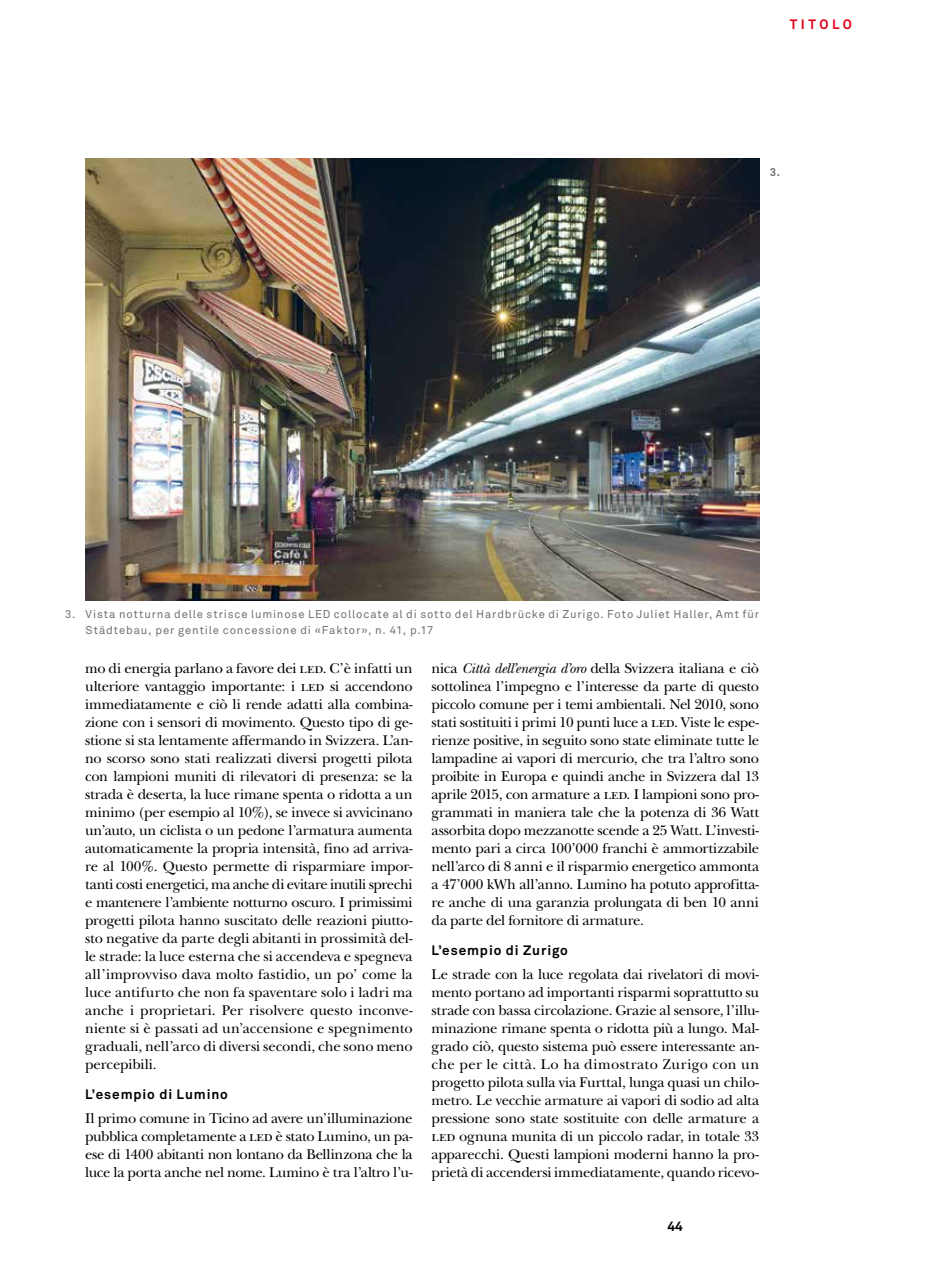
<style>
.page{position:relative;width:936px;height:1276px;background:#fff}
.page>*{position:absolute;margin:0;border:0;box-sizing:border-box;transform-origin:0 0}
.t1{font:14.7px/18px "New Baskerville Std";letter-spacing:-.02em;color:#000;text-align:justify}
.t2{font:700 13.5px "Akkurat";letter-spacing:.065em;color:#000}
.t3{font:700 13.5px "Akkurat";letter-spacing:.26em;color:#e2001a}
.t4{font:11.25px/15.8px "Akkurat";letter-spacing:.075em;color:#707172}
.t5{font:700 11.25px "Akkurat";color:#707172}
.s1{font-style:italic}
</style>
<div class="page">
<img style="left:85px;top:158px;width:674px;height:443px">
<p class="t3" style="left:789px;top:16px;width:64px">TITOLO</p>
<p class="t5" style="left:769px;top:165px;width:12px">3.</p>
<p class="t4" style="left:86px;top:606px;width:675px;text-indent:-20px">3. Vista notturna delle strisce luminose LED collocate al di sotto del Hardbrücke di Zurigo. Foto Juliet Haller, Amt für<br>Städtebau, per gentile concessione di «Faktor», n. 41, p.17</p>
<p class="t1" style="left:85px;top:659px;width:329px">mo di energia parlano a favore dei led. C’è infatti un ulteriore vantaggio importante: i led si accendono immediatamente e ciò li rende adatti alla combina&shy;zione con i sensori di movimento. Questo tipo di ge&shy;stione si sta lentamente affermando in Svizzera. L’an&shy;no scorso sono stati realizzati diversi progetti pilota con lampioni muniti di rilevatori di presenza: se la strada è deserta, la luce rimane spenta o ridotta a un minimo (per esempio al 10%), se invece si avvicinano un’auto, un ciclista o un pedone l’armatura aumenta automaticamente la propria intensità, fino ad arriva&shy;re al 100%. Questo permette di risparmiare impor&shy;tanti costi energetici, ma anche di evitare inutili sprechi e mantenere l’ambiente notturno oscuro. I primissimi progetti pilota hanno suscitato delle reazioni piutto&shy;sto negative da parte degli abitanti in prossimità del&shy;le strade: la luce esterna che si accendeva e spegneva all’improvviso dava molto fastidio, un po’ come la luce antifurto che non fa spaventare solo i ladri ma anche i proprietari. Per risolvere questo inconve&shy;niente si è passati ad un’accensione e spegnimento graduali, nell’arco di diversi secondi, che sono meno percepibili.</p>
<p class="t2" style="left:85px;top:1085px;width:144px">L’esempio di Lumino</p>
<p class="t1" style="left:85px;top:1109px;width:329px">Il primo comune in Ticino ad avere un’illuminazione pubblica completamente a led è stato Lumino, un pa&shy;ese di 1400 abitanti non lontano da Bellinzona che la luce la porta anche nel nome. Lumino è tra l’altro l’u-</p>
<p class="t1" style="left:431px;top:659px;width:329px">nica <span class="s1">Città dell’energia d’oro</span> della Svizzera italiana e ciò sottolinea l’impegno e l’interesse da parte di questo piccolo comune per i temi ambientali. Nel 2010, sono stati sostituiti i primi 10 punti luce a led. Viste le espe&shy;rienze positive, in seguito sono state eliminate tutte le lampadine ai vapori di mercurio, che tra l’altro sono proibite in Europa e quindi anche in Svizzera dal 13 aprile 2015, con armature a led. I lampioni sono pro&shy;grammati in maniera tale che la potenza di 36 Watt assorbita dopo mezzanotte scende a 25 Watt. L’investi&shy;mento pari a circa 100’000 franchi è ammortizzabile nell’arco di 8 anni e il risparmio energetico ammonta a 47’000 kWh all’anno. Lumino ha potuto approfitta&shy;re anche di una garanzia prolungata di ben 10 anni da parte del fornitore di armature.</p>
<p class="t2" style="left:431px;top:941px;width:138px">L’esempio di Zurigo</p>
<p class="t1" style="left:431px;top:965px;width:329px">Le strade con la luce regolata dai rivelatori di movi&shy;mento portano ad importanti risparmi soprattutto su strade con bassa circolazione. Grazie al sensore, l’illu&shy;minazione rimane spenta o ridotta più a lungo. Mal&shy;grado ciò, questo sistema può essere interessante an&shy;che per le città. Lo ha dimostrato Zurigo con un progetto pilota sulla via Furttal, lunga quasi un chilo&shy;metro. Le vecchie armature ai vapori di sodio ad alta pressione sono state sostituite con delle armature a led ognuna munita di un piccolo radar, in totale 33 apparecchi. Questi lampioni moderni hanno la pro&shy;prietà di accendersi immediatamente, quando ricevo-</p>
<p class="t2" style="left:667px;top:1217px;width:17px">44</p>
</div>
